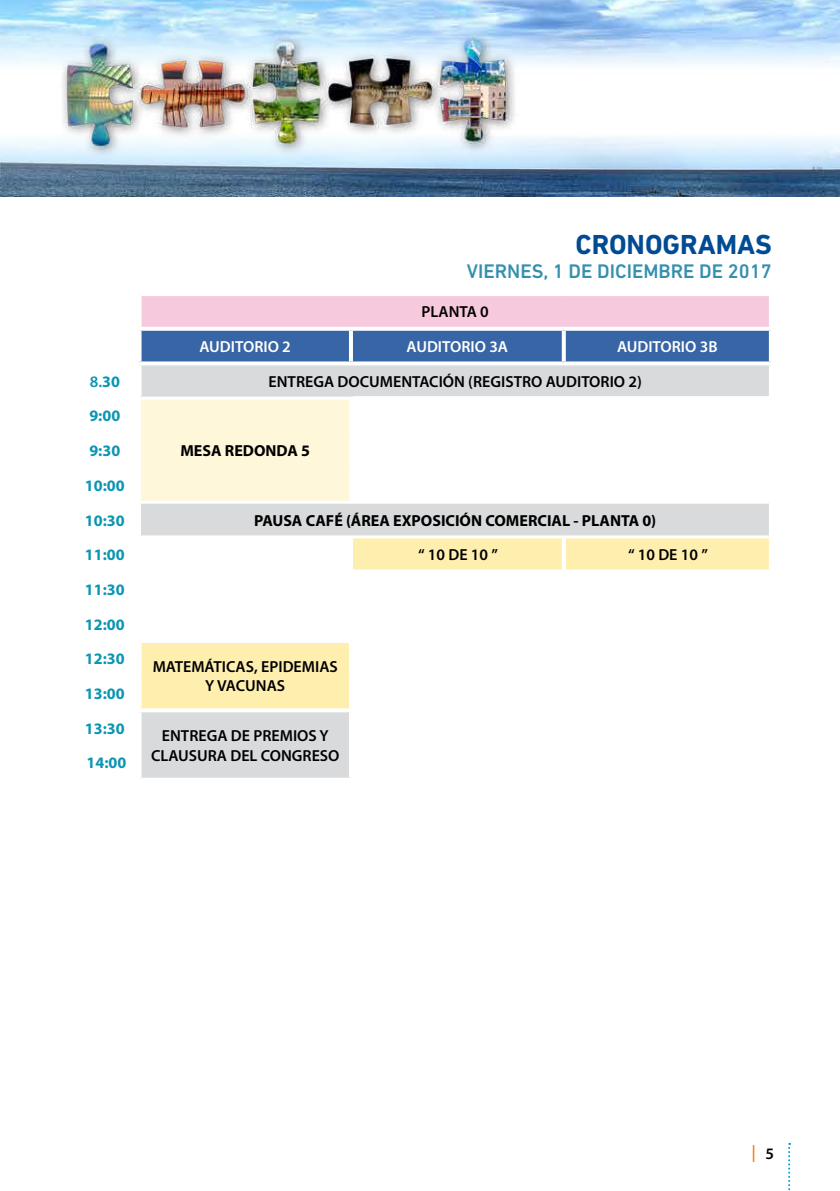
<style>
.page{position:relative;width:840px;height:1191px;background:#fff}
.page>*{position:absolute;margin:0;border:0;box-sizing:border-box;transform-origin:0 0}
.t1{font:700 28px "DIN Next LT Pro";color:#004b93}
.t2{font:500 20px "DIN Next LT Pro";color:#358faf}
.t3{font:18px "Scene Std";color:#ee7f00}
.t4{font:600 16px/19.2px "Myriad Pro";color:#000;text-align:center}
.t5{font:700 16px "Myriad Pro";color:#000}
.t6{font:700 16px/34.6px "Myriad Pro";color:#0a95b3}
.t7{font:600 16px "Myriad Pro";color:#fff}
.t8{font:600 16px "Myriad Pro";color:#0a95b3}
.s1{font-weight:700}
.s2{font-family:"Myriad Pro";font-weight:600;font-size:16px;color:#000}
</style>
<div class="page">
<img style="left:0;top:0;width:839px;height:197px">
<svg style="left:788px;top:1143px;width:1px;height:48px"></svg>
<div style="left:139px;top:294px;width:631px;height:35px;background:#f7c9dd"></div>
<div style="left:141px;top:331px;width:627px;height:30px;background:#3765a5"></div>
<div style="left:141px;top:365px;width:627px;height:32px;background:#d9dadb"></div>
<svg style="left:141px;top:400px;width:627px;height:377px"></svg>
<svg style="left:141px;top:538px;width:627px;height:170px"></svg>
<hr style="left:139px;top:292px;width:212px;height:4px;background:#fff">
<hr style="left:137px;top:296px;width:4px;height:31px;background:#fff">
<hr style="left:351px;top:292px;width:212px;height:4px;background:#fff">
<hr style="left:563px;top:292px;width:209px;height:4px;background:#fff">
<svg style="left:768px;top:296px;width:2px;height:31px"></svg>
<hr style="left:352px;top:396px;width:211px;height:4px;background:#fff">
<hr style="left:563px;top:396px;width:209px;height:4px;background:#fff">
<hr style="left:561px;top:400px;width:4px;height:31px;background:#fff">
<hr style="left:352px;top:431px;width:211px;height:4px;background:#fff">
<hr style="left:563px;top:431px;width:209px;height:4px;background:#fff">
<hr style="left:561px;top:435px;width:4px;height:30px;background:#fff">
<hr style="left:352px;top:465px;width:211px;height:4px;background:#fff">
<hr style="left:563px;top:465px;width:209px;height:4px;background:#fff">
<hr style="left:561px;top:469px;width:4px;height:32px;background:#fff">
<hr style="left:349px;top:538px;width:4px;height:31px;background:#fff">
<svg style="left:561px;top:538px;width:4px;height:31px"></svg>
<svg style="left:768px;top:538px;width:1px;height:31px"></svg>
<hr style="left:139px;top:569px;width:212px;height:4px;background:#fff">
<svg style="left:351px;top:569px;width:212px;height:4px"></svg>
<hr style="left:349px;top:573px;width:4px;height:31px;background:#fff">
<svg style="left:563px;top:569px;width:208px;height:4px"></svg>
<hr style="left:561px;top:573px;width:4px;height:31px;background:#fff">
<hr style="left:139px;top:604px;width:212px;height:4px;background:#fff">
<hr style="left:351px;top:604px;width:212px;height:4px;background:#fff">
<hr style="left:349px;top:608px;width:4px;height:31px;background:#fff">
<hr style="left:563px;top:604px;width:209px;height:4px;background:#fff">
<hr style="left:561px;top:608px;width:4px;height:31px;background:#fff">
<hr style="left:139px;top:639px;width:212px;height:4px;background:#fff">
<hr style="left:351px;top:639px;width:212px;height:4px;background:#fff">
<hr style="left:349px;top:643px;width:4px;height:30px;background:#fff">
<hr style="left:563px;top:639px;width:209px;height:4px;background:#fff">
<hr style="left:561px;top:643px;width:4px;height:30px;background:#fff">
<hr style="left:138px;top:501px;width:213px;height:3px;background:#fff">
<hr style="left:351px;top:501px;width:212px;height:3px;background:#fff">
<hr style="left:563px;top:501px;width:205px;height:3px;background:#fff">
<hr style="left:349px;top:673px;width:214px;height:4px;background:#fff">
<hr style="left:349px;top:677px;width:4px;height:31px;background:#fff">
<hr style="left:563px;top:673px;width:209px;height:4px;background:#fff">
<hr style="left:561px;top:677px;width:4px;height:31px;background:#fff">
<svg style="left:139px;top:708px;width:212px;height:4px"></svg>
<hr style="left:351px;top:708px;width:212px;height:4px;background:#fff">
<hr style="left:349px;top:712px;width:4px;height:33px;background:#fff">
<hr style="left:563px;top:708px;width:209px;height:4px;background:#fff">
<hr style="left:561px;top:712px;width:4px;height:33px;background:#fff">
<hr style="left:349px;top:745px;width:4px;height:32px;background:#fff">
<hr style="left:561px;top:745px;width:4px;height:32px;background:#fff">
<svg style="left:141px;top:777px;width:208px;height:1px"></svg>
<hr style="left:349px;top:399px;width:3px;height:34px;background:#fff">
<hr style="left:138px;top:535px;width:213px;height:3px;background:#fff">
<hr style="left:351px;top:535px;width:212px;height:3px;background:#fff">
<hr style="left:563px;top:535px;width:205px;height:3px;background:#fff">
<hr style="left:349px;top:433px;width:3px;height:34px;background:#fff">
<hr style="left:349px;top:467px;width:3px;height:34px;background:#fff">
<svg style="left:768px;top:331px;width:1px;height:30px"></svg>
<svg style="left:768px;top:503px;width:1px;height:33px"></svg>
<svg style="left:139px;top:327px;width:212px;height:4px"></svg>
<svg style="left:351px;top:327px;width:212px;height:4px"></svg>
<hr style="left:349px;top:331px;width:4px;height:30px;background:#fff">
<svg style="left:563px;top:327px;width:208px;height:4px"></svg>
<svg style="left:561px;top:331px;width:4px;height:30px"></svg>
<svg style="left:139px;top:361px;width:212px;height:3px"></svg>
<svg style="left:351px;top:361px;width:212px;height:1px"></svg>
<svg style="left:563px;top:361px;width:208px;height:2px"></svg>
<svg style="left:768px;top:365px;width:1px;height:31px"></svg>
<h1 class="t1" style="left:575px;top:228px;width:180px">CRONOGRAMAS</h1>
<p class="t2" style="left:466px;top:259px;width:12px">VIERNES</p>
<p class="t2" style="left:543px;top:259px;width:229px">, 1 DE DICIEMBRE DE 2017</p>
<p class="t4" style="left:421px;top:302px;width:69px">PLANTA 0</p>
<p class="t7" style="left:199px;top:336px;width:93px">AUDITORIO 2</p>
<p class="t7" style="left:406px;top:336px;width:103px">AUDITORIO 3A</p>
<p class="t7" style="left:616px;top:336px;width:102px">AUDITORIO 3B</p>
<p class="t8" style="left:90px;top:371px;width:32px">8.<span class="s1">30</span></p>
<p class="t4" style="left:268px;top:371px;width:374px">ENTREGA DOCUMENTACIÓN (REGISTRO AUDITORIO 2)</p>
<p class="t6" style="left:89px;top:398px;width:32px">9:00<br>9:30</p>
<p class="t5" style="left:180px;top:440px;width:131px">MESA REDONDA 5</p>
<p class="t6" style="left:85px;top:467px;width:41px">10:00<br>10:30</p>
<p class="t5" style="left:254px;top:510px;width:403px">PAUSA CAFÉ (ÁREA EXPOSICIÓN COMERCIAL - PLANTA 0)</p>
<p class="t6" style="left:85px;top:537px;width:41px">11:00</p>
<p class="t4" style="left:418px;top:545px;width:81px">“ 10 DE 10 ”</p>
<p class="t4" style="left:627px;top:545px;width:81px">“ 10 DE 10 ”</p>
<p class="t6" style="left:85px;top:571px;width:41px;text-align:justify">11:30<br>12:00<br>12:30</p>
<p class="t4" style="left:153px;top:656px;width:186px">MATEMÁTICAS, EPIDEMIAS<br>Y VACUNAS</p>
<p class="t6" style="left:85px;top:676px;width:41px">13:00<br>13:30</p>
<p class="t4" style="left:151px;top:726px;width:190px">ENTREGA DE PREMIOS Y<br>CLAUSURA DEL CONGRESO</p>
<p class="t6" style="left:87px;top:745px;width:41px">14:00</p>
<p class="t3" style="left:750px;top:1140px;width:24px">| <span class="s2">5</span></p>
</div>
